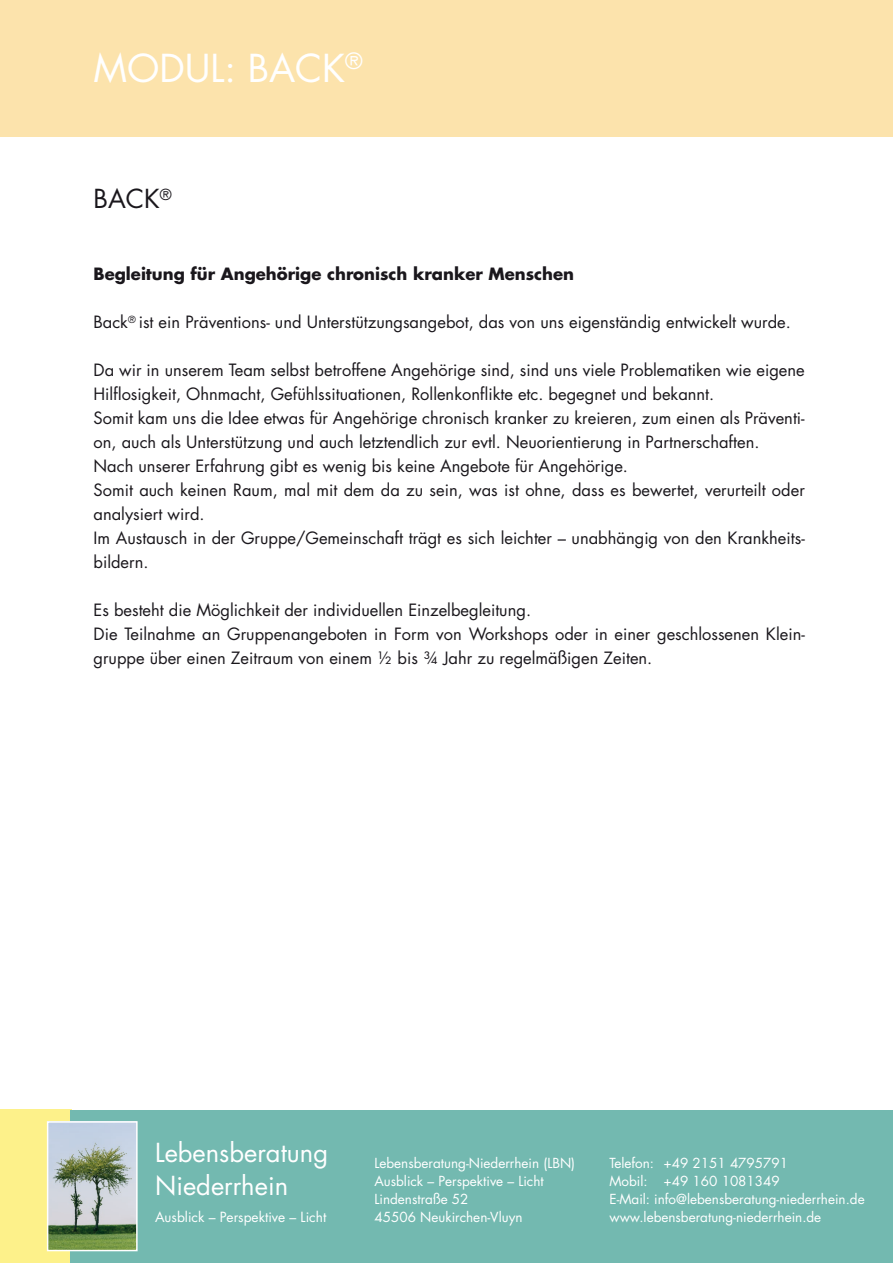
<style>
.page{position:relative;width:893px;height:1263px;background:#fff}
.page>*{position:absolute;margin:0;border:0;box-sizing:border-box;transform-origin:0 0}
.t1{font:37.5px "Futura Std";color:#fff}
.t2{font:25.5px/33px "Futura Std";color:#fff}
.t3{font:25.5px "Futura Std";color:#1a171c}
.t4{font:16.5px/24px "Futura Std";color:#1a171c}
.t5{font:700 16.5px "Futura Std";color:#1a171c}
.t6{font:13.65px "Futura Std";color:#fff}
.t7{font:13.5px/18px "Futura Std";color:#fff}
</style>
<div class="page">
<div style="left:0;top:1110px;width:72px;height:153px;background:#fdf18a"></div>
<div style="left:70px;top:1110px;width:823px;height:153px;background:#73b9b0"></div>
<img style="left:50px;top:1124px;width:85px;height:124px">
<div style="left:47px;top:1121px;width:91px;height:130px;border:2px solid #fff"></div>
<div style="left:0;top:0;width:893px;height:136px;background:#fce3ac"></div>
<h1 class="t1" style="left:94px;top:44px;width:271px">MODUL: BACK<sup>®</sup></h1>
<h2 class="t3" style="left:94px;top:182px;width:80px">BACK<sup>®</sup></h2>
<p class="t5" style="left:94px;top:263px;width:482px">Begleitung für Angehörige chronisch kranker Menschen</p>
<p class="t4" style="left:94px;top:310px;width:699px">Back<sup>®</sup> ist ein Präventions- und Unterstützungsangebot, das von uns eigenständig entwickelt wurde.</p>
<p class="t4" style="left:94px;top:358px;width:713px">Da wir in unserem Team selbst betroffene Angehörige sind, sind uns viele Problematiken wie eigene Hilflosigkeit, Ohnmacht, Gefühlssituationen, Rollenkonflikte etc. begegnet und bekannt.<br>Somit kam uns die Idee etwas für Angehörige chronisch kranker zu kreieren, zum einen als Präventi&shy;on, auch als Unterstützung und auch letztendlich zur evtl. Neuorientierung in Partnerschaften.<br>Nach unserer Erfahrung gibt es wenig bis keine Angebote für Angehörige.<br>Somit auch keinen Raum, mal mit dem da zu sein, was ist ohne, dass es bewertet, verurteilt oder analysiert wird.<br>Im Austausch in der Gruppe/Gemeinschaft trägt es sich leichter – unabhängig von den Krankheits&shy;bildern.</p>
<p class="t4" style="left:94px;top:598px;width:713px">Es besteht die Möglichkeit der individuellen Einzelbegleitung.<br>Die Teilnahme an Gruppenangeboten in Form von Workshops oder in einer geschlossenen Klein&shy;gruppe über einen Zeitraum von einem ½ bis ¾ Jahr zu regelmäßigen Zeiten.</p>
<h2 class="t2" style="left:155px;top:1136px;width:175px">Lebensberatung<br>Niederrhein</h2>
<p class="t6" style="left:155px;top:1208px;width:173px">Ausblick – Perspektive – Licht</p>
<p class="t7" style="left:374px;top:1154px;width:202px">Lebensberatung-Niederrhein (LBN)<br>Ausblick – Perspektive – Licht<br>Lindenstraße 52<br>45506 Neukirchen-Vluyn</p>
<p class="t7" style="left:609px;top:1154px;width:257px">Telefon: +49 2151 4795791<br>Mobil: +49 160 1081349<br>E-Mail: info@lebensberatung-niederrhein.de www.lebensberatung-niederrhein.de</p>
</div>
